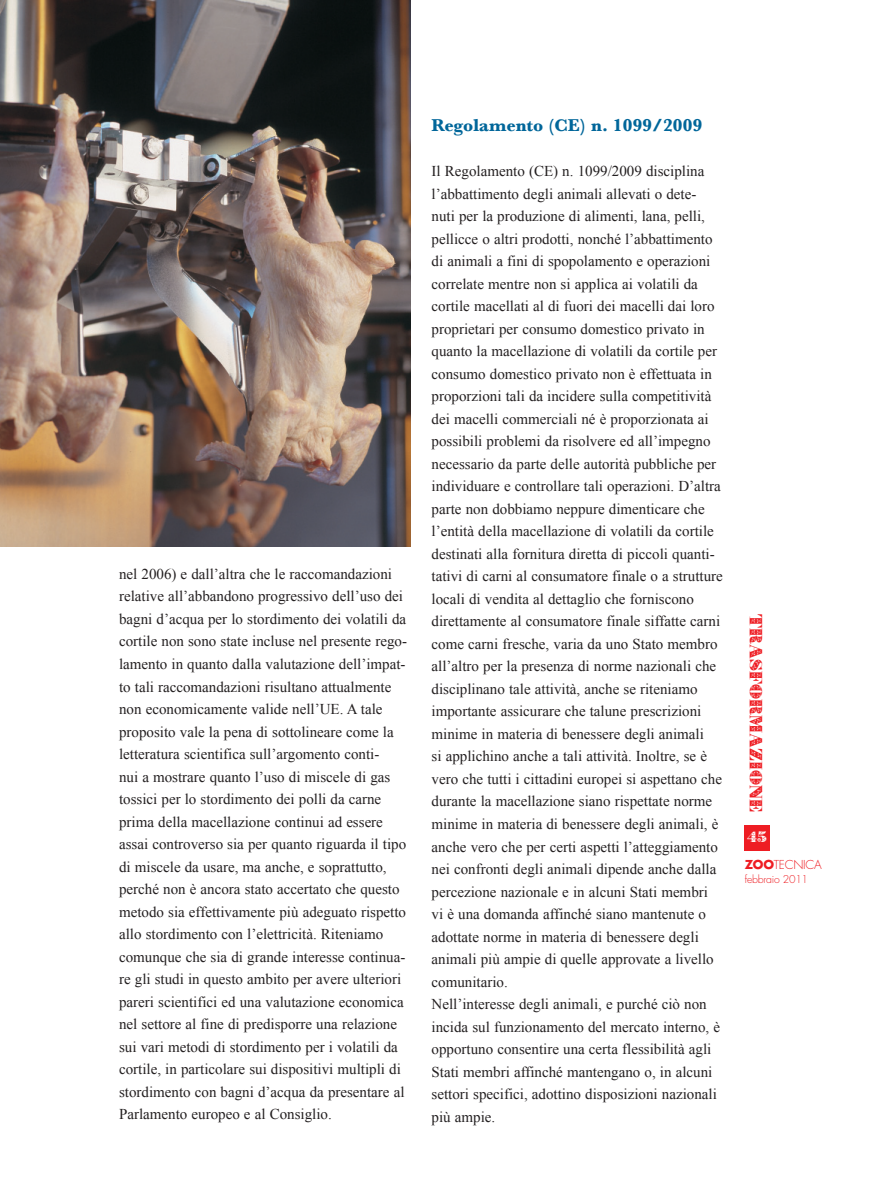
<style>
.page{position:relative;width:893px;height:1191px;background:#fff}
.page>*{position:absolute;margin:0;border:0;box-sizing:border-box;transform-origin:0 0}
.t1{font:700 18px "Baskerville";color:#01669a}
.t2{font:18px "Decorum CY One";color:#ee1d23}
.t3{font:15px/22.5px "Times New Roman";color:#231f20}
.t4{font:15px "Decorum CY One";color:#fff}
.t5{font:300 12px "Futura Std";letter-spacing:-.02em;color:#ee1d23}
.t6{font:300 10.5px "Futura";letter-spacing:-.02em;color:#ee1d23}
.s1{font-weight:700}
.s2{font-family:"Futura Std"}
</style>
<div class="page">
<div style="left:744px;top:825px;width:26px;height:25px;background:#ee1d23"></div>
<img style="left:0;top:0;width:410px;height:547px">
<p class="t3" style="left:119px;top:562px;width:289px">nel 2006) e dall’altra che le raccomandazioni relative all’abbandono progressivo dell’uso dei bagni d’acqua per lo stordimento dei volatili da cortile non sono state incluse nel presente rego&shy;lamento in quanto dalla valutazione dell’impat&shy;to tali raccomandazioni risultano attualmente non economicamente valide nell’UE. A tale proposito vale la pena di sottolineare come la letteratura scientifica sull’argomento conti-<br>nui a mostrare quanto l’uso di miscele di gas tossici per lo stordimento dei polli da carne prima della macellazione continui ad essere assai controverso sia per quanto riguarda il tipo di miscele da usare, ma anche, e soprattutto, perché non è ancora stato accertato che questo metodo sia effettivamente più adeguato rispetto allo stordimento con l’elettricità. Riteniamo comunque che sia di grande interesse continua&shy;re gli studi in questo ambito per avere ulteriori pareri scientifici ed una valutazione economica nel settore al fine di predisporre una relazione sui vari metodi di stordimento per i volatili da cortile, in particolare sui dispositivi multipli di stordimento con bagni d’acqua da presentare al Parlamento europeo e al Consiglio.</p>
<p class="t1" style="left:432px;top:115px;width:272px">Regolamento (CE) n. 1099/2009</p>
<p class="t3" style="left:432px;top:160px;width:293px">Il Regolamento (CE) n. 1099/2009 disciplina l’abbattimento degli animali allevati o dete&shy;nuti per la produzione di alimenti, lana, pelli, pellicce o altri prodotti, nonché l’abbattimento di animali a fini di spopolamento e operazioni correlate mentre non si applica ai volatili da cortile macellati al di fuori dei macelli dai loro proprietari per consumo domestico privato in quanto la macellazione di volatili da cortile per consumo domestico privato non è effettuata in proporzioni tali da incidere sulla competitività dei macelli commerciali né è proporzionata ai possibili problemi da risolvere ed all’impegno necessario da parte delle autorità pubbliche per individuare e controllare tali operazioni. D’altra parte non dobbiamo neppure dimenticare che l’entità della macellazione di volatili da cortile destinati alla fornitura diretta di piccoli quanti&shy;tativi di carni al consumatore finale o a strutture locali di vendita al dettaglio che forniscono direttamente al consumatore finale siffatte carni come carni fresche, varia da uno Stato membro all’altro per la presenza di norme nazionali che disciplinano tale attività, anche se riteniamo importante assicurare che talune prescrizioni minime in materia di benessere degli animali<br>si applichino anche a tali attività. Inoltre, se è vero che tutti i cittadini europei si aspettano che durante la macellazione siano rispettate norme minime in materia di benessere degli animali, è anche vero che per certi aspetti l’atteggiamento nei confronti degli animali dipende anche dalla percezione nazionale e in alcuni Stati membri vi è una domanda affinché siano mantenute o adottate norme in materia di benessere degli animali più ampie di quelle approvate a livello comunitario.<br>Nell’interesse degli animali, e purché ciò non incida sul funzionamento del mercato interno, è opportuno consentire una certa flessibilità agli Stati membri affinché mantengano o, in alcuni settori specifici, adottino disposizioni nazionali più ampie.</p>
<p class="t2" style="left:768px;top:614px;width:199px;rotate:90deg">TRASFORMAZIONE</p>
<p class="t4" style="left:747px;top:827px;width:21px">45</p>
<p class="t5" style="left:745px;top:859px;width:79px"><span class="s1">ZOO</span>TECNICA</p>
<p class="t6" style="left:745px;top:872px;width:65px">febbraio <span class="s2">2011</span></p>
</div>
